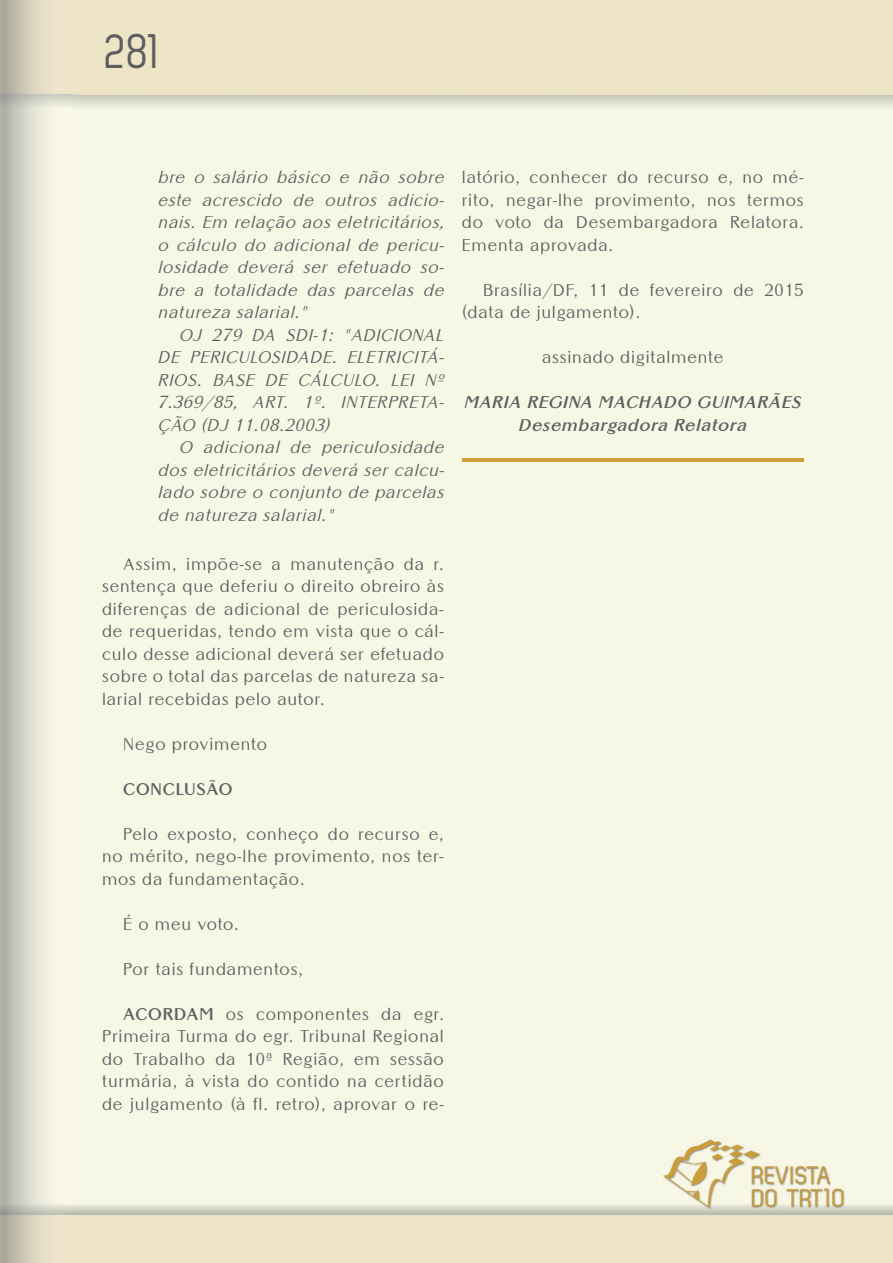
<style>
.page{position:relative;width:893px;height:1263px;background:#fff}
.page>*{position:absolute;margin:0;border:0;box-sizing:border-box;transform-origin:0 0}
.t1{font:49.5px "Zag";color:#5d5e60}
.t2{font:16.5px/22.5px "Altrincham";letter-spacing:.05em;color:#5d5e60;text-align:justify}
.t3{font:italic 16.5px/22.5px "Altrincham";letter-spacing:.05em;color:#5d5e60;text-align:justify}
.t4{font:italic 700 16.5px/22.5px "Altrincham";letter-spacing:.05em;color:#5d5e60;text-align:center}
.t5{font:700 16.5px "Altrincham";letter-spacing:.05em;color:#5d5e60}
.s1{font-weight:700}
</style>
<div class="page">
<img style="left:89px;top:0;width:804px;height:1263px">
<hr style="left:462px;top:458px;width:342px;height:3px;background:#cca03c">
<h1 class="t1" style="left:106px;top:24px;width:56px">281</h1>
<p class="t3" style="left:158px;top:166px;width:287px">bre o salário básico e não sobre este acrescido de outros adicio&shy;nais. Em relação aos eletricitários, o cálculo do adicional de pericu&shy;losidade deverá ser efetuado so&shy;bre a totalidade das parcelas de natureza salarial."</p>
<p class="t3" style="left:158px;top:324px;width:287px;text-indent:21px">OJ 279 DA SDI-1: "ADICIONAL DE PERICULOSIDADE. ELETRICITÁ-RIOS. BASE DE CÁLCULO. LEI Nº 7.369/85, ART. 1º. INTERPRETA-ÇÃO (DJ 11.08.2003)</p>
<p class="t3" style="left:158px;top:436px;width:287px;text-indent:21px">O adicional de periculosidade dos eletricitários deverá ser calcu&shy;lado sobre o conjunto de parcelas de natureza salarial."</p>
<p class="t2" style="left:102px;top:552px;width:343px;text-indent:21px">Assim, impõe-se a manutenção da r. sentença que deferiu o direito obreiro às diferenças de adicional de periculosida&shy;de requeridas, tendo em vista que o cál&shy;culo desse adicional deverá ser efetuado sobre o total das parcelas de natureza sa&shy;larial recebidas pelo autor.</p>
<p class="t2" style="left:123px;top:732px;width:145px">Nego provimento</p>
<p class="t5" style="left:123px;top:779px;width:111px">CONCLUSÃO</p>
<p class="t2" style="left:102px;top:822px;width:343px;text-indent:21px">Pelo exposto, conheço do recurso e, no mérito, nego-lhe provimento, nos ter&shy;mos da fundamentação.</p>
<p class="t2" style="left:123px;top:912px;width:117px">É o meu voto.</p>
<p class="t2" style="left:123px;top:957px;width:181px">Por tais fundamentos,</p>
<p class="t2" style="left:102px;top:1002px;width:343px;text-indent:21px"><span class="s1">ACORDAM</span> os componentes da egr.<br>Primeira Turma do egr. Tribunal Regional do Trabalho da 10ª Região, em sessão turmária, à vista do contido na certidão de julgamento (à fl. retro), aprovar o re-</p>
<p class="t2" style="left:462px;top:166px;width:343px">latório, conhecer do recurso e, no mé&shy;rito, negar-lhe provimento, nos termos do voto da Desembargadora Relatora.<br>Ementa aprovada.</p>
<p class="t2" style="left:462px;top:279px;width:343px;text-indent:21px">Brasília/DF, 11 de fevereiro de 2015 (data de julgamento).</p>
<p class="t2" style="left:542px;top:346px;width:183px">assinado digitalmente</p>
<p class="t4" style="left:464px;top:391px;width:338px">MARIA REGINA MACHADO GUIMARÃES<br>Desembargadora Relatora</p>
</div>
